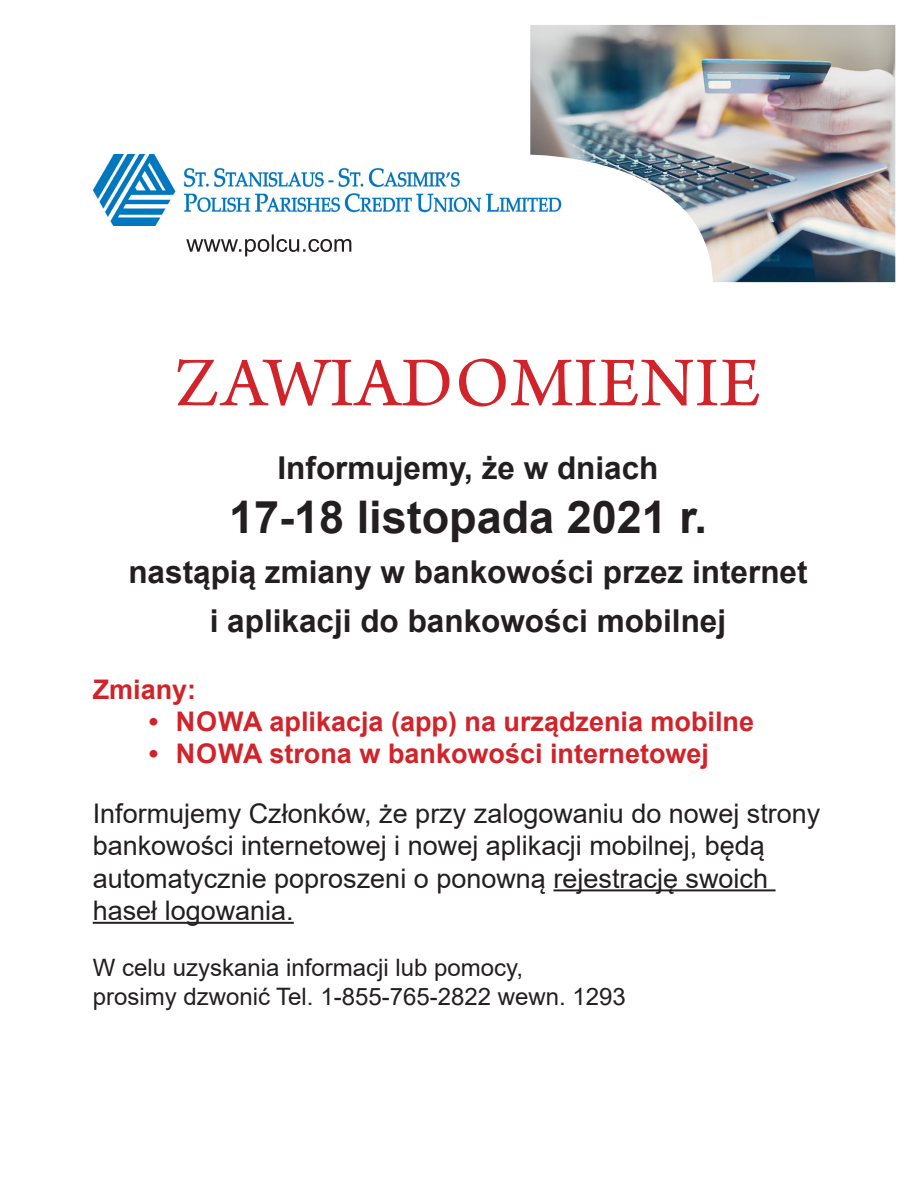
<style>
.page{position:relative;width:918px;height:1188px;background:#fff}
.page>*{position:absolute;margin:0;border:0;box-sizing:border-box;transform-origin:0 0}
._2021_TYT{font:73.5px "Arno Pro";letter-spacing:.015em;color:#d1232a}
._2021_BODY{font:700 45px "Arial";color:#231f20}
._2021_BODY-2{font:700 31.5px/49.5px "Arial";color:#231f20;text-align:center}
._2021_bd_14{font:27px/32.4px "Arial";color:#231f20}
._2021_BODY-3{font:700 27px "Arial";color:#d1232a}
._2021_bd_14-2{font:24px/28.8px "Arial";color:#231f20}
</style>
<div class="page">
<img style="left:93px;top:155px;width:437px;height:71px">
<svg style="left:186px;top:235px;width:165px;height:21px"></svg>
<img style="left:530px;top:25px;width:365px;height:257px">
<hr style="left:553px;top:889px;width:223px;height:2px;background:#231f20">
<hr style="left:93px;top:922px;width:201px;height:2px;background:#231f20">
<p class="_2021_TYT" style="left:175px;top:341px;width:587px">ZAWIADOMIENIE</p>
<p class="_2021_BODY-2" style="left:278px;top:444px;width:383px">Informujemy, że w dniach</p>
<p class="_2021_BODY" style="left:229px;top:486px;width:479px">17-18 listopada 2021 r.</p>
<p class="_2021_BODY-2" style="left:128px;top:547px;width:681px">nastąpią zmiany w bankowości przez internet i aplikacji do bankowości mobilnej</p>
<p class="_2021_BODY-3" style="left:93px;top:670px;width:105px">Zmiany:</p>
<p class="_2021_BODY-3" style="left:149px;top:702px;width:607px">• NOWA aplikacja (app) na urządzenia mobilne</p>
<p class="_2021_BODY-3" style="left:149px;top:735px;width:562px">• NOWA strona w bankowości internetowej</p>
<p class="_2021_bd_14" style="left:93px;top:797px;width:729px">Informujemy Członków, że przy zalogowaniu do nowej strony bankowości internetowej i nowej aplikacji mobilnej, będą automatycznie poproszeni o ponowną rejestrację swoich haseł logowania.</p>
<p class="_2021_bd_14-2" style="left:93px;top:953px;width:535px">W celu uzyskania informacji lub pomocy,<br>prosimy dzwonić Tel. 1-855-765-2822 wewn. 1293</p>
</div>
